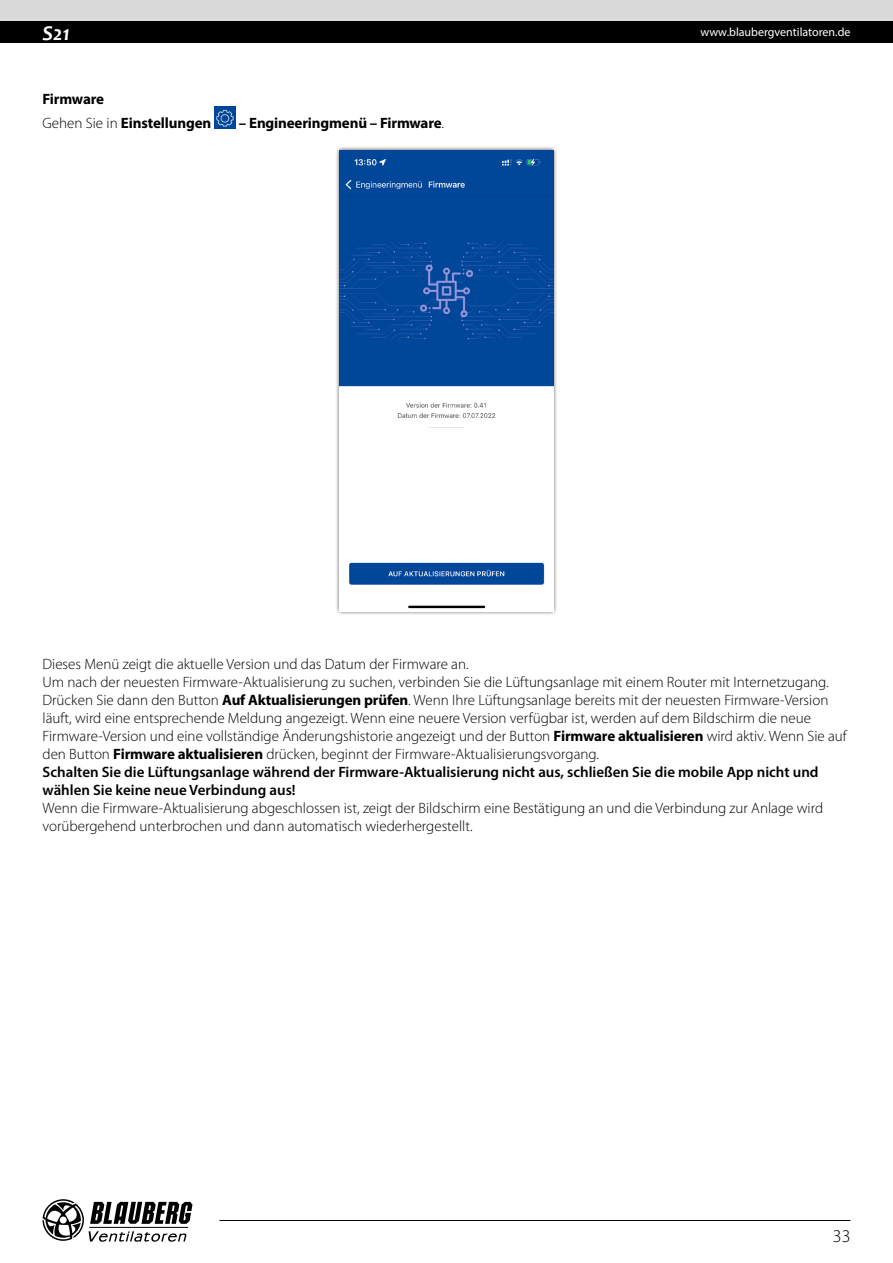
<style>
.page{position:relative;width:893px;height:1263px;background:#fff}
.page>*{position:absolute;margin:0;border:0;box-sizing:border-box;transform-origin:0 0}
.t1{font:italic 700 21px "Candara";color:#fff}
.t2{font:300 18px "Myriad Pro";color:#000}
.t3{font:300 15px/18px "Myriad Pro";color:#000}
.t4{font:700 15px/24.3px "Myriad Pro";letter-spacing:-.01em;color:#000}
.t5{font:12px "Myriad Pro";color:#fff}
.s1{font-weight:300}
.s2{font-weight:700}
.s3{font-weight:600}
</style>
<div class="page">
<div style="left:0;top:0;width:893px;height:21px;background:#dadada"></div>
<div style="left:0;top:21px;width:893px;height:22px;background:#000"></div>
<svg style="left:43px;top:1199px;width:149px;height:43px"></svg>
<hr style="left:219px;top:1220px;width:631px;height:1px;background:#000">
<img style="left:214px;top:107px;width:22px;height:21px">
<div style="left:335px;top:146px;width:223px;height:470px;background:#000;opacity:.75"></div>
<img style="left:340px;top:150px;width:213px;height:461px">
<h1 class="t1" style="left:43px;top:20px;width:29px">S21</h1>
<p class="t5" style="left:700px;top:25px;width:152px">www.blaubergventilatoren.de</p>
<p class="t4" style="left:43px;top:86px;width:170px">Firmware<br><span class="s1">Gehen Sie in</span> Einstellungen</p>
<p class="t4" style="left:239px;top:110px;width:207px">– Engineeringmenü – Firmware<span class="s1">.</span></p>
<p class="t3" style="left:43px;top:655px;width:806px">Dieses Menü zeigt die aktuelle Version und das Datum der Firmware an.<br>Um nach der neuesten Firmware-Aktualisierung zu suchen, verbinden Sie die Lüftungsanlage mit einem Router mit Internetzugang.<br>Drücken Sie dann den Button <span class="s2">Auf Aktualisierungen prüfen</span>. Wenn Ihre Lüftungsanlage bereits mit der neuesten Firmware-Version läuft, wird eine entsprechende Meldung angezeigt. Wenn eine neuere Version verfügbar ist, werden auf dem Bildschirm die neue Firmware-Version und eine vollständige Änderungshistorie angezeigt und der Button <span class="s2">Firmware aktualisieren</span> wird aktiv. Wenn Sie auf den Button <span class="s2">Firmware aktualisieren</span> drücken, beginnt der Firmware-Aktualisierungsvorgang.<br><span class="s3">Schalten Sie die Lüftungsanlage während der Firmware-Aktualisierung nicht aus, schließen Sie die mobile App nicht und wählen Sie keine neue Verbindung aus!</span></p>
<p class="t3" style="left:43px;top:799px;width:782px">Wenn die Firmware-Aktualisierung abgeschlossen ist, zeigt der Bildschirm eine Bestätigung an und die Verbindung zur Anlage wird vorübergehend unterbrochen und dann automatisch wiederhergestellt.</p>
<p class="t2" style="left:833px;top:1226px;width:19px">33</p>
</div>
